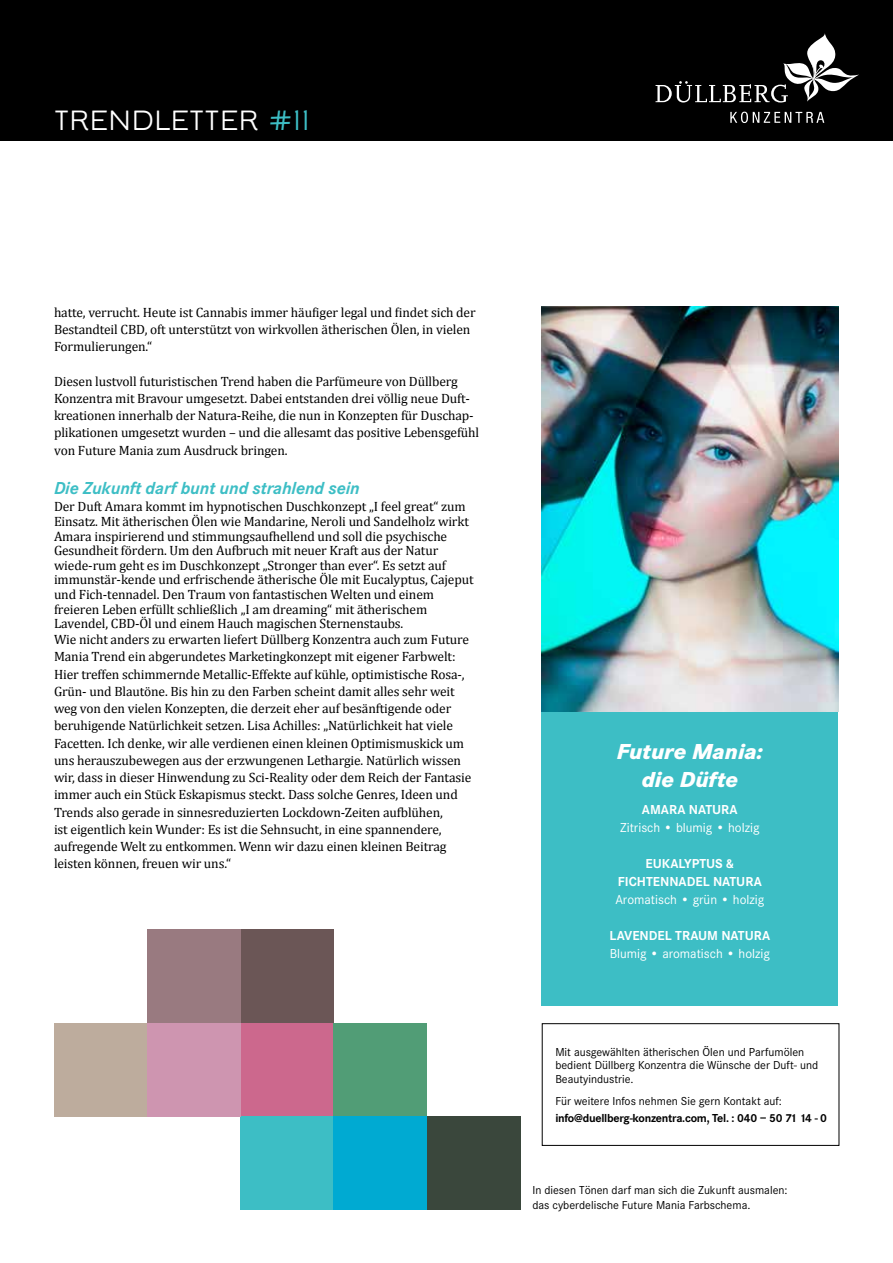
<style>
.page{position:relative;width:893px;height:1263px;background:#fff}
.page>*{position:absolute;margin:0;border:0;box-sizing:border-box;transform-origin:0 0}
.t1{font:31.2px "Lodgecode";color:#fff}
.t2{font:italic 800 22.5px/28px "Corporate S";color:#fff;text-align:center}
.t3{font:italic 700 18px "Corporate S";letter-spacing:-.01em;color:#3dbec5}
.t4{font:13.5px/17.2px "Cambria";letter-spacing:-.01em;color:#000}
.t5{font:13.5px "Corporate S";color:#fff}
.t6{font:700 13.5px/18px "Corporate S";color:#fff;text-align:center}
.t7{font:12px/13.5px "Corporate S";color:#000}
.t8{font:700 12px "Corporate S";letter-spacing:-.02em;color:#000}
.s1{color:#3dbec5}
</style>
<div class="page">
<div style="left:0;top:0;width:893px;height:140px;background:#000"></div>
<svg style="left:730px;top:112px;width:94px;height:11px"></svg>
<svg style="left:655px;top:33px;width:204px;height:70px"></svg>
<div style="left:541px;top:711px;width:297px;height:295px;background:#3dbec5"></div>
<img style="left:541px;top:306px;width:298px;height:405px">
<div style="left:240px;top:930px;width:94px;height:93px;background:#6b5656"></div>
<div style="left:54px;top:1023px;width:93px;height:93px;background:#bdac9d"></div>
<div style="left:240px;top:1023px;width:94px;height:93px;background:#cc688d"></div>
<div style="left:240px;top:1116px;width:94px;height:93px;background:#3dbec5"></div>
<div style="left:427px;top:1116px;width:93px;height:93px;background:#3a473c"></div>
<div style="left:147px;top:930px;width:93px;height:93px;background:#997a80"></div>
<div style="left:147px;top:1023px;width:93px;height:93px;background:#ce95b0"></div>
<div style="left:334px;top:1023px;width:93px;height:93px;background:#519d76"></div>
<div style="left:334px;top:1116px;width:93px;height:93px;background:#00aad2"></div>
<div style="left:542px;top:1023px;width:297px;height:123px;border:1px solid #000"></div>
<h1 class="t1" style="left:54px;top:102px;width:258px">TRENDLETTER <span class="s1">#11</span></h1>
<p class="t4" style="left:54px;top:303px;width:423px">hatte, verrucht. Heute ist Cannabis immer häufiger legal und findet sich der<br>Bestandteil CBD, oft unterstützt von wirkvollen ätherischen Ölen, in vielen<br>Formulierungen.“</p>
<p class="t4" style="left:54px;top:372px;width:427px">Diesen lustvoll futuristischen Trend haben die Parfümeure von Düllberg Konzentra mit Bravour umgesetzt. Dabei entstanden drei völlig neue Duft&shy;kreationen innerhalb der Natura-Reihe, die nun in Konzepten für Duschap&shy;plikationen umgesetzt wurden – und die allesamt das positive Lebensgefühl von Future Mania zum Ausdruck bringen.</p>
<h3 class="t3" style="left:54px;top:478px;width:307px">Die Zukunft darf bunt und strahlend sein</h3>
<p class="t4" style="left:54px;top:499px;width:421px;line-height:14.7px">Der Duft Amara kommt im hypnotischen Duschkonzept „I feel great“ zum Einsatz. Mit ätherischen Ölen wie Mandarine, Neroli und Sandelholz wirkt Amara inspirierend und stimmungsaufhellend und soll die psychische Gesundheit fördern. Um den Aufbruch mit neuer Kraft aus der Natur wiede-rum geht es im Duschkonzept „Stronger than ever“. Es setzt auf immunstär-kende und erfrischende ätherische Öle mit Eucalyptus, Cajeput und Fich-tennadel. Den Traum von fantastischen Welten und einem freieren Leben erfüllt schließlich „I am dreaming“ mit ätherischem Lavendel, CBD-Öl und einem Hauch magischen Sternenstaubs.<br>Wie nicht anders zu erwarten liefert Düllberg Konzentra auch zum Future</p>
<p class="t4" style="left:54px;top:648px;width:419px">Mania Trend ein abgerundetes Marketingkonzept mit eigener Farbwelt:<br>Hier treffen schimmernde Metallic-Effekte auf kühle, optimistische Rosa-, Grün- und Blautöne. Bis hin zu den Farben scheint damit alles sehr weit weg von den vielen Konzepten, die derzeit eher auf besänftigende oder beruhigende Natürlichkeit setzen. Lisa Achilles: „Natürlichkeit hat viele Facetten. Ich denke, wir alle verdienen einen kleinen Optimismuskick um uns herauszubewegen aus der erzwungenen Lethargie. Natürlich wissen wir, dass in dieser Hinwendung zu Sci-Reality oder dem Reich der Fantasie immer auch ein Stück Eskapismus steckt. Dass solche Genres, Ideen und Trends also gerade in sinnesreduzierten Lockdown-Zeiten aufblühen,<br>ist eigentlich kein Wunder: Es ist die Sehnsucht, in eine spannendere, aufregende Welt zu entkommen. Wenn wir dazu einen kleinen Beitrag leisten können, freuen wir uns.“</p>
<h2 class="t2" style="left:617px;top:737px;width:147px">Future Mania: die Düfte</h2>
<p class="t6" style="left:642px;top:800px;width:97px">AMARA NATURA</p>
<p class="t5" style="left:620px;top:820px;width:141px">Zitrisch • blumig • holzig</p>
<p class="t6" style="left:618px;top:854px;width:145px">EUKALYPTUS &amp;<br>FICHTENNADEL NATURA</p>
<p class="t5" style="left:615px;top:892px;width:151px">Aromatisch • grün • holzig</p>
<p class="t6" style="left:609px;top:926px;width:162px">LAVENDEL TRAUM NATURA</p>
<p class="t5" style="left:610px;top:946px;width:162px">Blumig • aromatisch • holzig</p>
<p class="t7" style="left:555px;top:1045px;width:264px">Mit ausgewählten ätherischen Ölen und Parfumölen bedient Düllberg Konzentra die Wünsche der Duft- und<br>Beautyindustrie.</p>
<p class="t7" style="left:555px;top:1094px;width:228px">Für weitere Infos nehmen Sie gern Kontakt auf:</p>
<p class="t8" style="left:555px;top:1111px;width:273px">info@duellberg-konzentra.com, Tel. : 040 – 50 71 14 - 0</p>
<p class="t7" style="left:532px;top:1182px;width:257px;line-height:15px">In diesen Tönen darf man sich die Zukunft ausmalen: das cyberdelische Future Mania Farbschema.</p>
</div>
